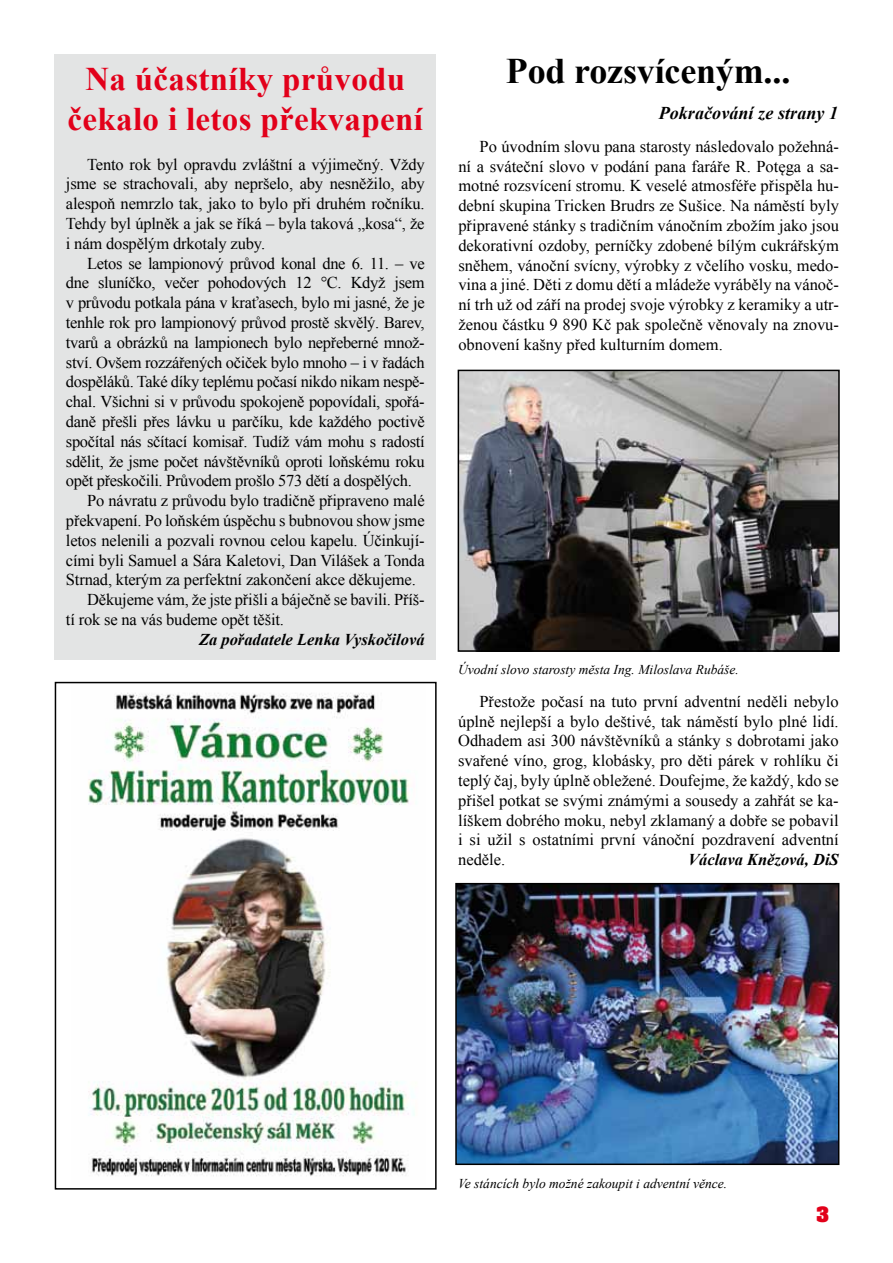
<style>
.page{position:relative;width:893px;height:1263px;background:#fff}
.page>*{position:absolute;margin:0;border:0;box-sizing:border-box;transform-origin:0 0}
.t1{font:700 36px "Times New Roman";letter-spacing:-.005em;color:#000}
.t2{font:700 33px/39.6px "Times New Roman";letter-spacing:.01em;color:#e2001a;text-align:center}
.t3{font:italic 700 18px "Times New Roman";letter-spacing:.005em;color:#000}
.t4{font:18px "Aardvark CE Bold";color:#e2001a}
.t5{font:16.5px/19.8px "Times New Roman";letter-spacing:-.02em;color:#000;text-align:justify}
.t6{font:italic 700 16.5px "Times New Roman";color:#000}
.t7{font:italic 13.5px "Times New Roman";color:#000}
</style>
<div class="page">
<div style="left:55px;top:54px;width:381px;height:605px;background:#e3e4e4"></div>
<img style="left:88px;top:692px;width:327px;height:484px">
<div style="left:55px;top:682px;width:382px;height:507px;border:2px solid #000"></div>
<img style="left:461px;top:373px;width:376px;height:276px">
<div style="left:458px;top:370px;width:382px;height:282px;border:2px solid #000"></div>
<img style="left:458px;top:886px;width:378px;height:276px">
<div style="left:455px;top:883px;width:384px;height:282px;border:2px solid #000"></div>
<h2 class="t2" style="left:68px;top:59px;width:357px">Na účastníky průvodu čekalo i letos překvapení</h2>
<p class="t5" style="left:66px;top:154px;width:360px;text-indent:21px">Tento rok byl opravdu zvláštní a výjimečný. Vždy jsme se strachovali, aby nepršelo, aby nesněžilo, aby alespoň nemrzlo tak, jako to bylo při druhém ročníku.<br>Tehdy byl úplněk a jak se říká – byla taková „kosa“, že i nám dospělým drkotaly zuby.</p>
<p class="t5" style="left:87px;top:253px;width:339px">Letos se lampionový průvod konal dne 6. 11. – ve</p>
<p class="t5" style="left:66px;top:273px;width:360px">dne sluníčko, večer pohodových 12 °C. Když jsem</p>
<p class="t5" style="left:66px;top:293px;width:360px">v průvodu potkala pána v kraťasech, bylo mi jasné, že je</p>
<p class="t5" style="left:66px;top:312px;width:360px">tenhle rok pro lampionový průvod prostě skvělý. Barev,</p>
<p class="t5" style="left:66px;top:332px;width:360px">tvarů a obrázků na lampionech bylo nepřeberné množ-</p>
<p class="t5" style="left:66px;top:352px;width:360px">ství. Ovšem rozzářených očiček bylo mnoho – i v řadách</p>
<p class="t5" style="left:66px;top:372px;width:360px">dospěláků. Také díky teplému počasí nikdo nikam nespě-</p>
<p class="t5" style="left:66px;top:392px;width:360px">chal. Všichni si v průvodu spokojeně popovídali, spořá-</p>
<p class="t5" style="left:66px;top:411px;width:360px">daně přešli přes lávku u parčíku, kde každého poctivě</p>
<p class="t5" style="left:66px;top:431px;width:360px">spočítal nás sčítací komisař. Tudíž vám mohu s radostí</p>
<p class="t5" style="left:66px;top:451px;width:360px">sdělit, že jsme počet návštěvníků oproti loňskému roku</p>
<p class="t5" style="left:66px;top:471px;width:347px">opět přeskočili. Průvodem prošlo 573 dětí a dospělých.</p>
<p class="t5" style="left:87px;top:491px;width:339px">Po návratu z průvodu bylo tradičně připraveno malé</p>
<p class="t5" style="left:66px;top:510px;width:360px">překvapení. Po loňském úspěchu s bubnovou show jsme</p>
<p class="t5" style="left:66px;top:530px;width:360px">letos nelenili a pozvali rovnou celou kapelu. Účinkují-</p>
<p class="t5" style="left:66px;top:550px;width:360px">cími byli Samuel a Sára Kaletovi, Dan Vilášek a Tonda</p>
<p class="t5" style="left:66px;top:570px;width:351px">Strnad, kterým za perfektní zakončení akce děkujeme.</p>
<p class="t5" style="left:87px;top:590px;width:339px">Děkujeme vám, že jste přišli a báječně se bavili. Příš-</p>
<p class="t5" style="left:66px;top:609px;width:220px">tí rok se na vás budeme opět těšit.</p>
<p class="t6" style="left:199px;top:628px;width:227px">Za pořadatele Lenka Vyskočilová</p>
<h1 class="t1" style="left:506px;top:46px;width:286px">Pod rozsvíceným...</h1>
<p class="t3" style="left:659px;top:100px;width:181px">Pokračování ze strany 1</p>
<p class="t5" style="left:458px;top:136px;width:382px;text-indent:21px">Po úvodním slovu pana starosty následovalo požehná&shy;ní a sváteční slovo v podání pana faráře R. Potęga a sa&shy;motné rozsvícení stromu. K veselé atmosféře přispěla hu&shy;dební skupina Tricken Brudrs ze Sušice. Na náměstí byly připravené stánky s tradičním vánočním zbožím jako jsou dekorativní ozdoby, perníčky zdobené bílým cukrářským sněhem, vánoční svícny, výrobky z včelího vosku, medo&shy;vina a jiné. Děti z domu dětí a mládeže vyráběly na vánoč&shy;ní trh už od září na prodej svoje výrobky z keramiky a utr&shy;ženou částku 9 890 Kč pak společně věnovaly na znovu&shy;obnovení kašny před kulturním domem.</p>
<p class="t7" style="left:458px;top:660px;width:282px">Úvodní slovo starosty města Ing. Miloslava Rubáše.</p>
<p class="t5" style="left:458px;top:691px;width:382px;text-indent:21px">Přestože počasí na tuto první adventní neděli nebylo úplně nejlepší a bylo deštivé, tak náměstí bylo plné lidí.<br>Odhadem asi 300 návštěvníků a stánky s dobrotami jako svařené víno, grog, klobásky, pro děti párek v rohlíku či teplý čaj, byly úplně obležené. Doufejme, že každý, kdo se přišel potkat se svými známými a sousedy a zahřát se ka&shy;líškem dobrého moku, nebyl zklamaný a dobře se pobavil i si užil s ostatními první vánoční pozdravení adventní neděle.</p>
<p class="t6" style="left:688px;top:848px;width:152px">Václava Knězová, DiS</p>
<p class="t7" style="left:458px;top:1174px;width:271px">Ve stáncích bylo možné zakoupit i adventní věnce.</p>
<p class="t4" style="left:817px;top:1202px;width:14px">3</p>
</div>
